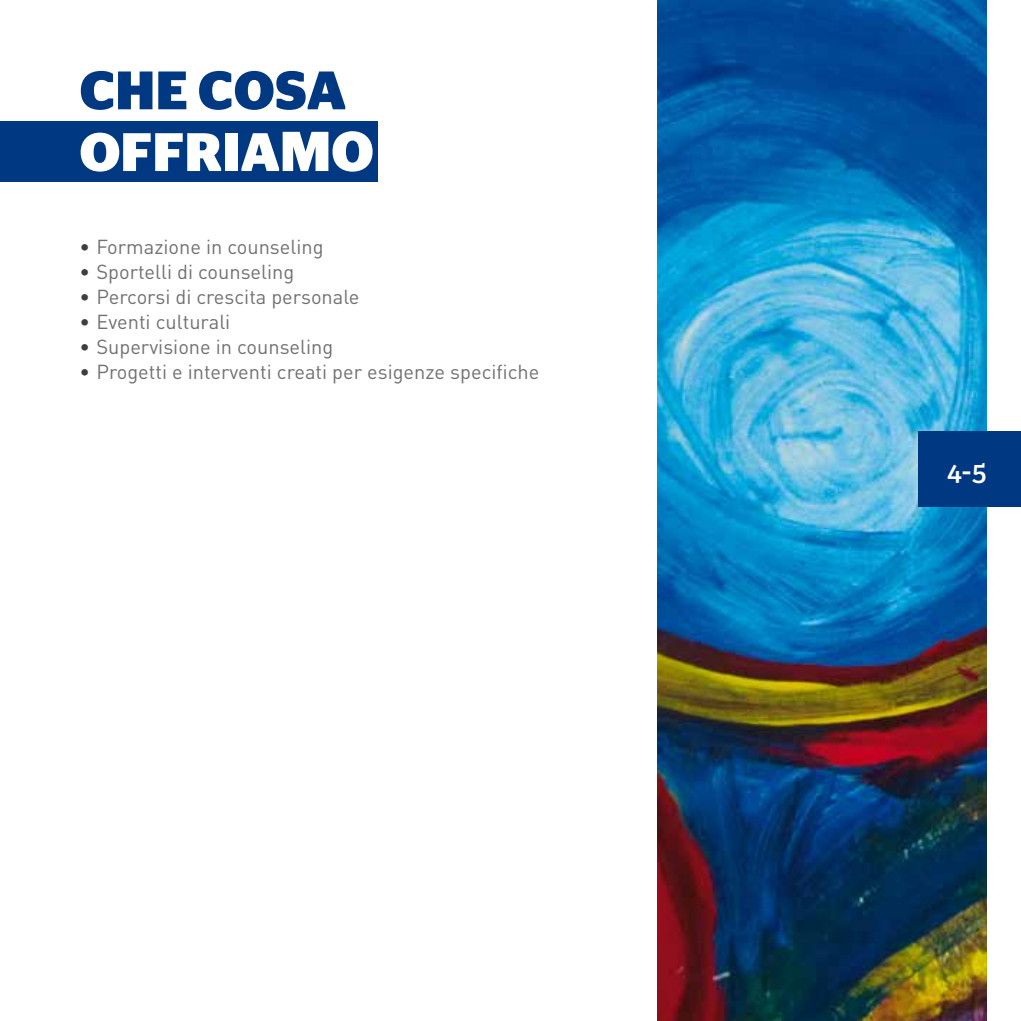
<style>
.page{position:relative;width:1021px;height:1021px;background:#fff}
.page>*{position:absolute;margin:0;border:0;box-sizing:border-box;transform-origin:0 0}
.t1{font:700 54px "Stag Sans";color:#fff}
.t2{font:600 28px "Adelle";color:#fff}
.t3{font:20px "DIN Pro";color:#707172}
.s1{font-size:56px}
.s2{color:#3e3d40}
</style>
<div class="page">
<div style="left:0;top:121px;width:377px;height:61px;background:#003882"></div>
<img style="left:658px;top:0;width:328px;height:1020px">
<div style="left:918px;top:431px;width:102px;height:75px;background:#003882"></div>
<svg style="left:81px;top:71px;width:264px;height:39px"></svg>
<h1 class="t1" style="left:79px;top:121px;width:296px">OFFRIA<span class="s1">MO</span></h1>
<p class="t3" style="left:79px;top:233px;width:246px"><span class="s2">•</span> Formazione in counseling</p>
<p class="t3" style="left:79px;top:258px;width:216px"><span class="s2">•</span> Sportelli di counseling</p>
<p class="t3" style="left:79px;top:283px;width:281px"><span class="s2">•</span> Percorsi di crescita personale</p>
<p class="t3" style="left:79px;top:308px;width:152px"><span class="s2">•</span> Eventi culturali</p>
<p class="t3" style="left:79px;top:333px;width:255px"><span class="s2">•</span> Supervisione in counseling</p>
<p class="t3" style="left:79px;top:358px;width:461px"><span class="s2">•</span> Progetti e interventi creati per esigenze specifiche</p>
<h2 class="t2" style="left:947px;top:453px;width:41px">4-5</h2>
</div>
